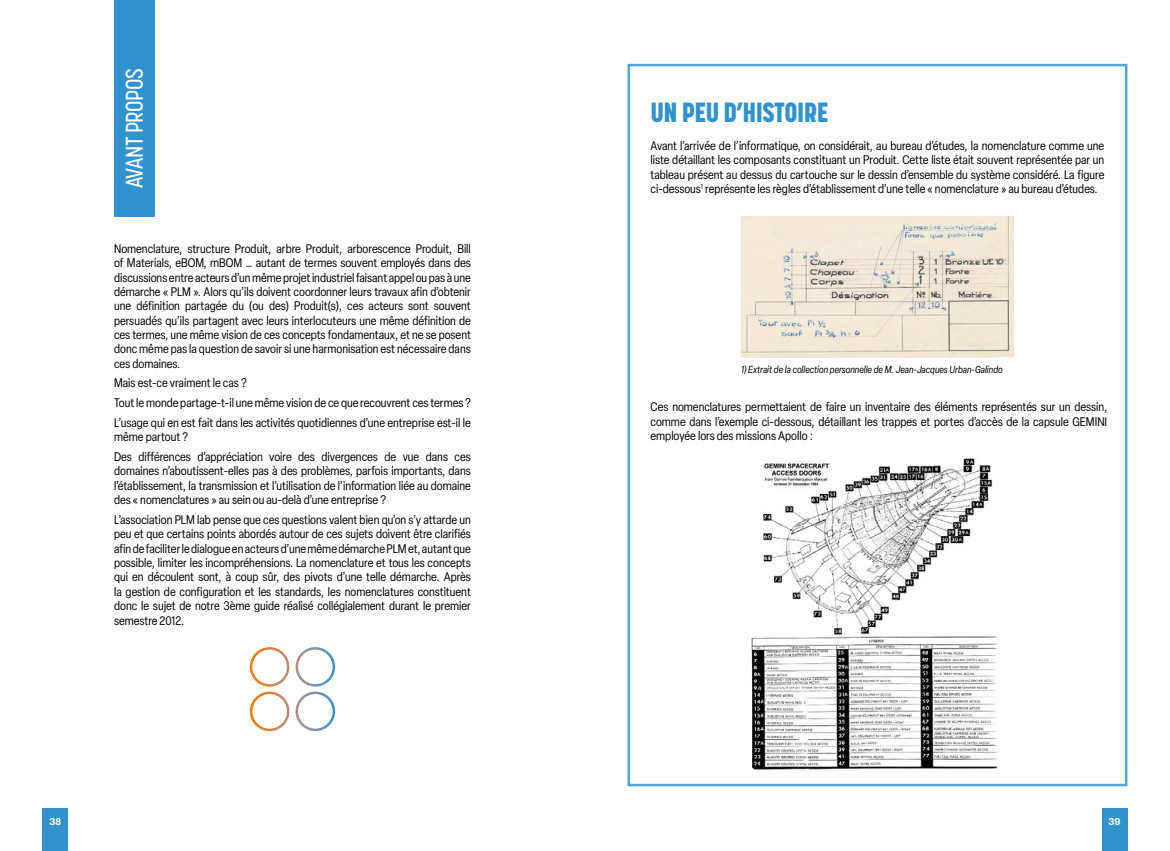
<style>
.page{position:relative;width:1170px;height:851px;background:#fff}
.page>*{position:absolute;margin:0;border:0;box-sizing:border-box;transform-origin:0 0}
.t1{font:800 27.5px "Korolev Condensed";letter-spacing:-.02em;color:#3192d0}
.t2{font:500 23.88px "Korolev Condensed";letter-spacing:-.02em;color:#fff}
.t3{font:condensed 12.25px/14.4px "Elza";color:#000;text-align:justify}
.t4{font:italic condensed 10px "Elza";color:#000}
.t5{font:700 10px "Articulat CF";color:#fff}
</style>
<div class="page">
<div style="left:627px;top:64px;width:500px;height:722px;border:2px solid #3192d0"></div>
<div style="left:114px;top:0;width:40px;height:216px;background:#3192d0"></div>
<svg style="left:249px;top:647px;width:87px;height:85px"></svg>
<img style="left:741px;top:216px;width:272px;height:141px">
<img style="left:751px;top:458px;width:247px;height:311px">
<div style="left:1101px;top:808px;width:26px;height:42px;background:#3192d0"></div>
<div style="left:43px;top:808px;width:25px;height:42px;background:#3192d0"></div>
<h2 class="t2" style="left:120px;top:188px;width:121px;rotate:-90deg">AVANT PROPOS</h2>
<p class="t3" style="left:114px;top:241px;width:358px">Nomenclature, structure Produit, arbre Produit, arborescence Produit, Bill of Materials, eBOM, mBOM … autant de termes souvent employés dans des discussions entre acteurs d’un même projet industriel faisant appel ou pas à une démarche « PLM ». Alors qu’ils doivent coordonner leurs travaux afin d’obtenir une définition partagée du (ou des) Produit(s), ces acteurs sont souvent persuadés qu’ils partagent avec leurs interlocuteurs une même définition de ces termes, une même vision de ces concepts fondamentaux, et ne se posent donc même pas la question de savoir si une harmonisation est nécessaire dans ces domaines.</p>
<p class="t3" style="left:114px;top:373px;width:358px;line-height:19.6px;text-align:left">Mais est-ce vraiment le cas ?<br>Tout le monde partage-t-il une même vision de ce que recouvrent ces termes ?<br>L’usage qui en est fait dans les activités quotidiennes d’une entreprise est-il le</p>
<p class="t3" style="left:114px;top:427px;width:358px;line-height:19.6px">même partout ?<br>Des différences d’appréciation voire des divergences de vue dans ces</p>
<p class="t3" style="left:114px;top:463px;width:358px">domaines n’aboutissent-elles pas à des problèmes, parfois importants, dans l’établissement, la transmission et l’utilisation de l’information liée au domaine des « nomenclatures » au sein ou au-delà d’une entreprise ?</p>
<p class="t3" style="left:114px;top:512px;width:358px">L’association PLM lab pense que ces questions valent bien qu’on s’y attarde un peu et que certains points abordés autour de ces sujets doivent être clarifiés afin de faciliter le dialogue en acteurs d’une même démarche PLM et, autant que possible, limiter les incompréhensions. La nomenclature et tous les concepts qui en découlent sont, à coup sûr, des pivots d’une telle démarche. Après la gestion de configuration et les standards, les nomenclatures constituent donc le sujet de notre 3ème guide réalisé collégialement durant le premier semestre 2012.</p>
<h1 class="t1" style="left:650px;top:95px;width:179px">UN PEU D’HISTOIRE</h1>
<p class="t3" style="left:650px;top:138px;width:455px">Avant l’arrivée de l’informatique, on considérait, au bureau d’études, la nomenclature comme une liste détaillant les composants constituant un Produit. Cette liste était souvent représentée par un tableau présent au dessus du cartouche sur le dessin d’ensemble du système considéré. La figure ci-dessous<sup>1</sup> représente les règles d’établissement d’une telle « nomenclature » au bureau d’études.</p>
<p class="t4" style="left:741px;top:363px;width:263px">1) Extrait de la collection personnelle de M. Jean-Jacques Urban-Galindo</p>
<p class="t3" style="left:650px;top:399px;width:458px">Ces nomenclatures permettaient de faire un inventaire des éléments représentés sur un dessin, comme dans l’exemple ci-dessous, détaillant les trappes et portes d’accès de la capsule GEMINI employée lors des missions Apollo :</p>
<p class="t5" style="left:50px;top:814px;width:13px">38</p>
<p class="t5" style="left:1108px;top:814px;width:14px">39</p>
</div>
